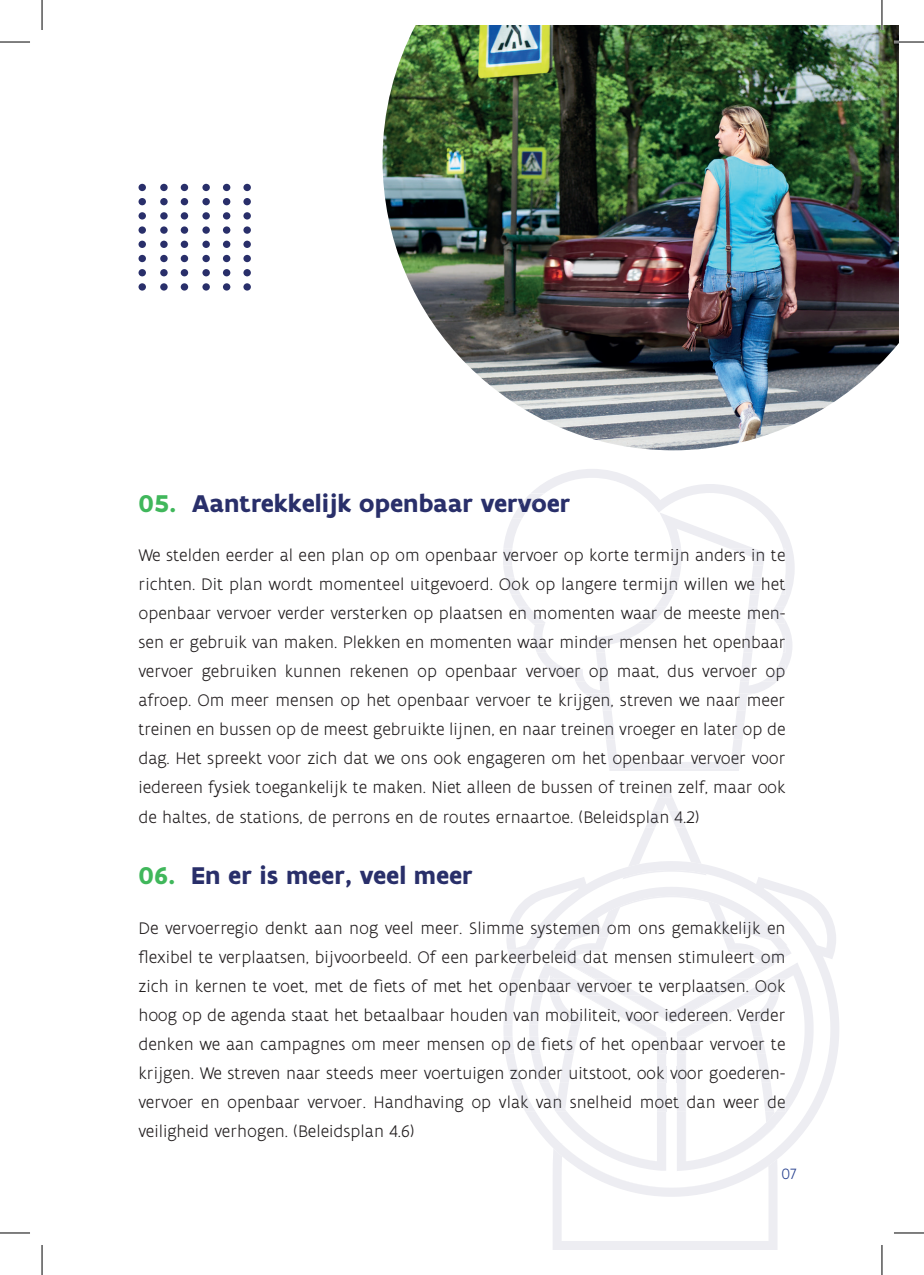
<style>
.page{position:relative;width:924px;height:1275px;background:#fff}
.page>*{position:absolute;margin:0;border:0;box-sizing:border-box;transform-origin:0 0}
.t1{font:700 26px "Flanders Art Sans";color:#292f6a}
.t2{font:700 26px "Flanders Art Sans";color:#40b75b}
.t3{font:300 18px/29.2px "Flanders Art Sans";color:#2a282b;text-align:justify}
.t4{font:300 18px "Flanders Art Sans";color:#231f20}
.t5{font:300 16px "Flanders Art Sans";color:#253f8e}
.s1{color:#40b75b}
</style>
<div class="page">
<img style="left:382px;top:25px;width:516px;height:425px">
<div style="left:138px;top:198px;width:8px;height:7px;background:#292f6a;border-radius:50%"></div>
<div style="left:138px;top:255px;width:8px;height:7px;background:#292f6a;border-radius:50%"></div>
<div style="left:138px;top:212px;width:8px;height:7px;background:#292f6a;border-radius:50%"></div>
<div style="left:138px;top:269px;width:8px;height:7px;background:#292f6a;border-radius:50%"></div>
<div style="left:138px;top:226px;width:8px;height:8px;background:#292f6a;border-radius:50%"></div>
<div style="left:138px;top:283px;width:8px;height:8px;background:#292f6a;border-radius:50%"></div>
<div style="left:138px;top:241px;width:8px;height:7px;background:#292f6a;border-radius:50%"></div>
<div style="left:138px;top:184px;width:8px;height:7px;background:#292f6a;border-radius:50%"></div>
<div style="left:160px;top:198px;width:7px;height:7px;background:#292f6a;border-radius:50%"></div>
<div style="left:160px;top:255px;width:7px;height:7px;background:#292f6a;border-radius:50%"></div>
<div style="left:160px;top:212px;width:7px;height:7px;background:#292f6a;border-radius:50%"></div>
<div style="left:160px;top:269px;width:7px;height:7px;background:#292f6a;border-radius:50%"></div>
<div style="left:160px;top:226px;width:7px;height:8px;background:#292f6a;border-radius:50%"></div>
<div style="left:160px;top:283px;width:7px;height:8px;background:#292f6a;border-radius:50%"></div>
<div style="left:160px;top:241px;width:7px;height:7px;background:#292f6a;border-radius:50%"></div>
<div style="left:160px;top:184px;width:7px;height:7px;background:#292f6a;border-radius:50%"></div>
<div style="left:181px;top:198px;width:7px;height:7px;background:#292f6a;border-radius:50%"></div>
<div style="left:181px;top:255px;width:7px;height:7px;background:#292f6a;border-radius:50%"></div>
<div style="left:181px;top:212px;width:7px;height:7px;background:#292f6a;border-radius:50%"></div>
<div style="left:181px;top:269px;width:7px;height:7px;background:#292f6a;border-radius:50%"></div>
<div style="left:181px;top:226px;width:7px;height:8px;background:#292f6a;border-radius:50%"></div>
<div style="left:181px;top:283px;width:7px;height:8px;background:#292f6a;border-radius:50%"></div>
<div style="left:181px;top:241px;width:7px;height:7px;background:#292f6a;border-radius:50%"></div>
<div style="left:181px;top:184px;width:7px;height:7px;background:#292f6a;border-radius:50%"></div>
<div style="left:202px;top:198px;width:8px;height:7px;background:#292f6a;border-radius:50%"></div>
<div style="left:202px;top:255px;width:8px;height:7px;background:#292f6a;border-radius:50%"></div>
<div style="left:202px;top:212px;width:8px;height:7px;background:#292f6a;border-radius:50%"></div>
<div style="left:202px;top:269px;width:8px;height:7px;background:#292f6a;border-radius:50%"></div>
<div style="left:202px;top:226px;width:8px;height:8px;background:#292f6a;border-radius:50%"></div>
<div style="left:202px;top:283px;width:8px;height:8px;background:#292f6a;border-radius:50%"></div>
<div style="left:202px;top:241px;width:8px;height:7px;background:#292f6a;border-radius:50%"></div>
<div style="left:202px;top:184px;width:8px;height:7px;background:#292f6a;border-radius:50%"></div>
<div style="left:223px;top:198px;width:7px;height:7px;background:#292f6a;border-radius:50%"></div>
<div style="left:223px;top:255px;width:7px;height:7px;background:#292f6a;border-radius:50%"></div>
<div style="left:223px;top:212px;width:7px;height:7px;background:#292f6a;border-radius:50%"></div>
<div style="left:223px;top:269px;width:7px;height:7px;background:#292f6a;border-radius:50%"></div>
<div style="left:223px;top:226px;width:7px;height:8px;background:#292f6a;border-radius:50%"></div>
<div style="left:223px;top:283px;width:7px;height:8px;background:#292f6a;border-radius:50%"></div>
<div style="left:223px;top:241px;width:7px;height:7px;background:#292f6a;border-radius:50%"></div>
<div style="left:223px;top:184px;width:7px;height:7px;background:#292f6a;border-radius:50%"></div>
<div style="left:243px;top:198px;width:8px;height:7px;background:#292f6a;border-radius:50%"></div>
<div style="left:243px;top:255px;width:8px;height:7px;background:#292f6a;border-radius:50%"></div>
<div style="left:243px;top:212px;width:8px;height:7px;background:#292f6a;border-radius:50%"></div>
<div style="left:243px;top:269px;width:8px;height:7px;background:#292f6a;border-radius:50%"></div>
<div style="left:243px;top:226px;width:8px;height:8px;background:#292f6a;border-radius:50%"></div>
<div style="left:243px;top:283px;width:8px;height:8px;background:#292f6a;border-radius:50%"></div>
<div style="left:243px;top:241px;width:8px;height:7px;background:#292f6a;border-radius:50%"></div>
<div style="left:243px;top:184px;width:8px;height:7px;background:#292f6a;border-radius:50%"></div>
<svg style="left:503px;top:469px;width:291px;height:302px"></svg>
<svg style="left:511px;top:493px;width:33px;height:25px"></svg>
<svg style="left:503px;top:549px;width:282px;height:16px"></svg>
<svg style="left:505px;top:578px;width:280px;height:16px"></svg>
<svg style="left:517px;top:607px;width:267px;height:16px"></svg>
<svg style="left:533px;top:636px;width:252px;height:16px"></svg>
<svg style="left:544px;top:665px;width:241px;height:16px"></svg>
<svg style="left:584px;top:693px;width:169px;height:17px"></svg>
<svg style="left:603px;top:723px;width:141px;height:16px"></svg>
<svg style="left:607px;top:752px;width:133px;height:16px"></svg>
<svg style="left:503px;top:782px;width:332px;height:468px"></svg>
<hr style="left:893px;top:41px;width:30px;height:2px;background:#fff">
<hr style="left:880px;top:0;width:2px;height:30px;background:#fff">
<hr style="left:0;top:42px;width:30px;height:1px;background:#000">
<hr style="left:893px;top:42px;width:30px;height:1px;background:#000">
<hr style="left:0;top:1232px;width:30px;height:1px;background:#000">
<hr style="left:893px;top:1232px;width:30px;height:1px;background:#000">
<hr style="left:42px;top:0;width:1px;height:30px;background:#000">
<hr style="left:42px;top:1245px;width:1px;height:30px;background:#000">
<hr style="left:881px;top:0;width:1px;height:30px;background:#000">
<hr style="left:881px;top:1245px;width:1px;height:30px;background:#000">
<h1 class="t1" style="left:192px;top:487px;width:380px">Aantrekkelijk openbaar vervoer</h1>
<p class="t3" style="left:138px;top:541px;width:648px">We stelden eerder al een plan op om openbaar vervoer op korte termijn anders in te richten. Dit plan wordt momenteel uitgevoerd. Ook op langere termijn willen we het openbaar vervoer verder versterken op plaatsen en momenten waar de meeste men&shy;sen er gebruik van maken. Plekken en momenten waar minder mensen het openbaar vervoer gebruiken kunnen rekenen op openbaar vervoer op maat, dus vervoer op afroep. Om meer mensen op het openbaar vervoer te krijgen, streven we naar meer treinen en bussen op de meest gebruikte lijnen, en naar treinen vroeger en later op de dag. Het spreekt voor zich dat we ons ook engageren om het openbaar vervoer voor iedereen fysiek toegankelijk te maken. Niet alleen de bussen of treinen zelf, maar ook de haltes, de stations, de perrons en de routes ernaartoe. (Beleidsplan 4.2)</p>
<h1 class="t2" style="left:138px;top:487px;width:40px">05.</h1>
<h1 class="t1" style="left:138px;top:859px;width:335px"><span class="s1">06.</span> En er is meer, veel meer</h1>
<p class="t3" style="left:138px;top:913px;width:648px">De vervoerregio denkt aan nog veel meer. Slimme systemen om ons gemakkelijk en flexibel te verplaatsen, bijvoorbeeld. Of een parkeerbeleid dat mensen stimuleert om zich in kernen te voet, met de fiets of met het openbaar vervoer te verplaatsen. Ook hoog op de agenda staat het betaalbaar houden van mobiliteit, voor iedereen. Verder denken we aan campagnes om meer mensen op de fiets of het openbaar vervoer te krijgen. We streven naar steeds meer voertuigen zonder uitstoot, ook voor goederen&shy;vervoer en openbaar vervoer. Handhaving op vlak van snelheid moet dan weer de</p>
<p class="t4" style="left:138px;top:1120px;width:277px">veiligheid verhogen. (Beleidsplan 4.6)</p>
<p class="t5" style="left:781px;top:1164px;width:17px">07</p>
</div>
